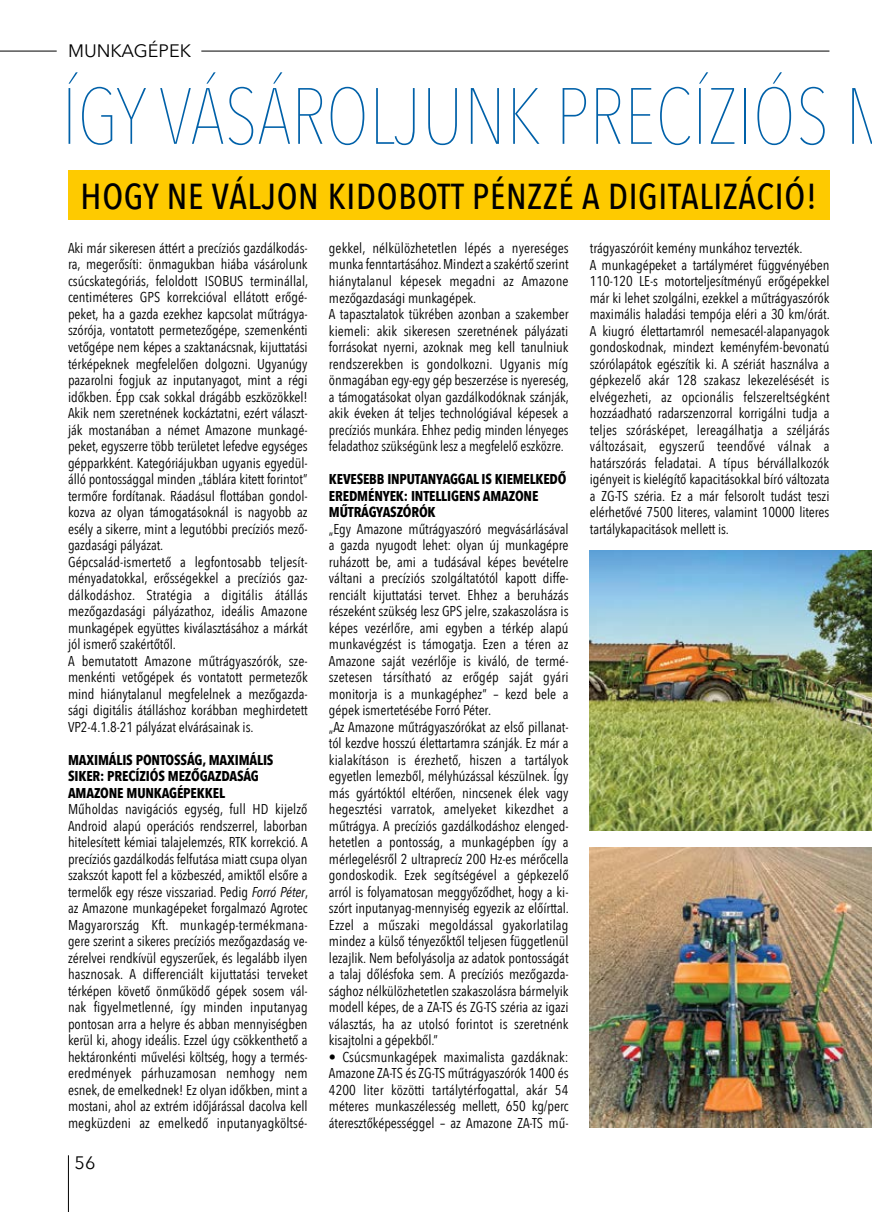
<style>
.page{position:relative;width:872px;height:1212px;background:#fff}
.page>*{position:absolute;margin:0;border:0;box-sizing:border-box;transform-origin:0 0}
.t1{font:200 78.75px "Avenir Next Condensed";letter-spacing:.005em;color:#0061a9}
.t2{font:500 36px "Avenir Next Condensed";letter-spacing:.02em;color:#000}
.t3{font:18px "Avenir Next";color:#000}
.t4{font:14.25px/16.5px "Avenir Next Condensed";letter-spacing:-.005em;color:#000}
.t5{font:700 14.25px/16.5px "Avenir Next Condensed";letter-spacing:-.01em;color:#000}
.s1{font-style:italic}
</style>
<div class="page">
<img style="left:590px;top:847px;width:282px;height:280px">
<img style="left:590px;top:550px;width:282px;height:280px">
<div style="left:68px;top:170px;width:761px;height:50px;background:#feca00"></div>
<hr style="left:0;top:51px;width:57px;height:1px;background:#000">
<hr style="left:201px;top:51px;width:628px;height:1px;background:#000">
<hr style="left:68px;top:1155px;width:1px;height:57px;background:#000">
<p class="t3" style="left:68px;top:36px;width:124px">MUNKAGÉPEK</p>
<h1 class="t1" style="left:62px;top:69px;width:838px">ÍGY VÁSÁROLJUNK PRECÍZIÓS M</h1>
<h2 class="t2" style="left:81px;top:175px;width:737px">HOGY NE VÁLJON KIDOBOTT PÉNZZÉ A DIGITALIZÁCIÓ!</h2>
<p class="t4" style="left:68px;top:239px;width:242px">Aki már sikeresen áttért a precíziós gazdálkodás&shy;ra, megerősíti: önmagukban hiába vásárolunk csúcskategóriás, feloldott ISOBUS terminállal, centiméteres GPS korrekcióval ellátott erőgé&shy;peket, ha a gazda ezekhez kapcsolat műtrágya&shy;szórója, vontatott permetezőgépe, szemenkénti vetőgépe nem képes a szaktanácsnak, kijuttatási térképeknek megfelelően dolgozni. Ugyanúgy pazarolni fogjuk az inputanyagot, mint a régi időkben. Épp csak sokkal drágább eszközökkel!<br>Akik nem szeretnének kockáztatni, ezért választ&shy;ják mostanában a német Amazone munkagé&shy;peket, egyszerre több területet lefedve egységes gépparkként. Kategóriájukban ugyanis egyedül&shy;álló pontossággal minden „táblára kitett forintot” termőre fordítanak. Ráadásul flottában gondol&shy;kozva az olyan támogatásoknál is nagyobb az esély a sikerre, mint a legutóbbi precíziós mező&shy;gazdasági pályázat.<br>Gépcsalád-ismertető a legfontosabb teljesít&shy;ményadatokkal, erősségekkel a precíziós gaz&shy;dálkodáshoz. Stratégia a digitális átállás mezőgazdasági pályázathoz, ideális Amazone munkagépek együttes kiválasztásához a márkát jól ismerő szakértőtől.<br>A bemutatott Amazone műtrágyaszórók, sze&shy;menkénti vetőgépek és vontatott permetezők mind hiánytalanul megfelelnek a mezőgazda&shy;sági digitális átálláshoz korábban meghirdetett VP2-4.1.8-21 pályázat elvárásainak is.</p>
<p class="t5" style="left:68px;top:751px;width:207px">MAXIMÁLIS PONTOSSÁG, MAXIMÁLIS<br>SIKER: PRECÍZIÓS MEZŐGAZDASÁG<br>AMAZONE MUNKAGÉPEKKEL</p>
<p class="t4" style="left:68px;top:800px;width:241px;text-align:justify">Műholdas navigációs egység, full HD kijelző Android alapú operációs rendszerrel, laborban hitelesített kémiai talajelemzés, RTK korrekció. A precíziós gazdálkodás felfutása miatt csupa olyan szakszót kapott fel a közbeszéd, amiktől elsőre a termelők egy része visszariad. Pedig <span class="s1">Forró Péter</span>, az Amazone munkagépeket forgalmazó Agrotec Magyarország Kft. munkagép-termékmana&shy;gere szerint a sikeres precíziós mezőgazdaság ve&shy;zérelvei rendkívül egyszerűek, és legalább ilyen hasznosak. A differenciált kijuttatási terveket térképen követő önműködő gépek sosem vál&shy;nak figyelmetlenné, így minden inputanyag pontosan arra a helyre és abban mennyiségben kerül ki, ahogy ideális. Ezzel úgy csökkenthető a hektáronkénti művelési költség, hogy a termés&shy;eredmények párhuzamosan nemhogy nem esnek, de emelkednek! Ez olyan időkben, mint a mostani, ahol az extrém időjárással dacolva kell megküzdeni az emelkedő inputanyagköltsé-</p>
<p class="t3" style="left:75px;top:1147px;width:22px">56</p>
<p class="t4" style="left:329px;top:239px;width:241px">gekkel, nélkülözhetetlen lépés a nyereséges munka fenntartásához. Mindezt a szakértő szerint hiánytalanul képesek megadni az Amazone mezőgazdasági munkagépek.<br>A tapasztalatok tükrében azonban a szakember kiemeli: akik sikeresen szeretnének pályázati forrásokat nyerni, azoknak meg kell tanulniuk rendszerekben is gondolkozni. Ugyanis míg önmagában egy-egy gép beszerzése is nyereség, a támogatásokat olyan gazdálkodóknak szánják, akik éveken át teljes technológiával képesek a precíziós munkára. Ehhez pedig minden lényeges feladathoz szükségünk lesz a megfelelő eszközre.</p>
<p class="t5" style="left:329px;top:471px;width:239px">KEVESEBB INPUTANYAGGAL IS KIEMELKEDŐ<br>EREDMÉNYEK: INTELLIGENS AMAZONE<br>MŰTRÁGYASZÓRÓK</p>
<p class="t4" style="left:329px;top:520px;width:241px">„Egy Amazone műtrágyaszóró megvásárlásával a gazda nyugodt lehet: olyan új munkagépre ruházott be, ami a tudásával képes bevételre váltani a precíziós szolgáltatótól kapott diffe&shy;renciált kijuttatási tervet. Ehhez a beruházás részeként szükség lesz GPS jelre, szakaszolásra is képes vezérlőre, ami egyben a térkép alapú munkavégzést is támogatja. Ezen a téren az Amazone saját vezérlője is kiváló, de termé&shy;szetesen társítható az erőgép saját gyári monitorja is a munkagéphez” – kezd bele a gépek ismertetésébe Forró Péter.<br>„Az Amazone műtrágyaszórókat az első pillanat&shy;tól kezdve hosszú élettartamra szánják. Ez már a kialakításon is érezhető, hiszen a tartályok egyetlen lemezből, mélyhúzással készülnek. Így más gyártóktól eltérően, nincsenek élek vagy hegesztési varratok, amelyeket kikezdhet a műtrágya. A precíziós gazdálkodáshoz elenged&shy;hetetlen a pontosság, a munkagépben így a mérlegelésről 2 ultraprecíz 200 Hz-es mérőcella gondoskodik. Ezek segítségével a gépkezelő arról is folyamatosan meggyőződhet, hogy a ki&shy;szórt inputanyag-mennyiség egyezik az előírttal.<br>Ezzel a műszaki megoldással gyakorlatilag mindez a külső tényezőktől teljesen függetlenül lezajlik. Nem befolyásolja az adatok pontosságát a talaj dőlésfoka sem. A precíziós mezőgazda&shy;sághoz nélkülözhetetlen szakaszolásra bármelyik modell képes, de a ZA-TS és ZG-TS széria az igazi választás, ha az utolsó forintot is szeretnénk kisajtolni a gépekből.”</p>
<p class="t4" style="left:329px;top:1048px;width:241px;text-align:justify">• Csúcsmunkagépek maximalista gazdáknak:<br>Amazone ZA-TS és ZG-TS műtrágyaszórók 1400 és 4200 liter közötti tartálytérfogattal, akár 54 méteres munkaszélesség mellett, 650 kg/perc áteresztőképességgel – az Amazone ZA-TS mű-</p>
<p class="t4" style="left:590px;top:239px;width:241px">trágyaszóróit kemény munkához tervezték.<br>A munkagépeket a tartályméret függvényében 110-120 LE-s motorteljesítményű erőgépekkel már ki lehet szolgálni, ezekkel a műtrágyaszórók maximális haladási tempója eléri a 30 km/órát.<br>A kiugró élettartamról nemesacél-alapanyagok gondoskodnak, mindezt keményfém-bevonatú szórólapátok egészítik ki. A szériát használva a gépkezelő akár 128 szakasz lekezelésését is elvégezheti, az opcionális felszereltségként hozzáadható radarszenzorral korrigálni tudja a teljes szórásképet, lereagálhatja a széljárás változásait, egyszerű teendővé válnak a határszórás feladatai. A típus bérvállalkozók igényeit is kielégítő kapacitásokkal bíró változata a ZG-TS széria. Ez a már felsorolt tudást teszi elérhetővé 7500 literes, valamint 10000 literes tartálykapacitások mellett is.</p>
</div>
